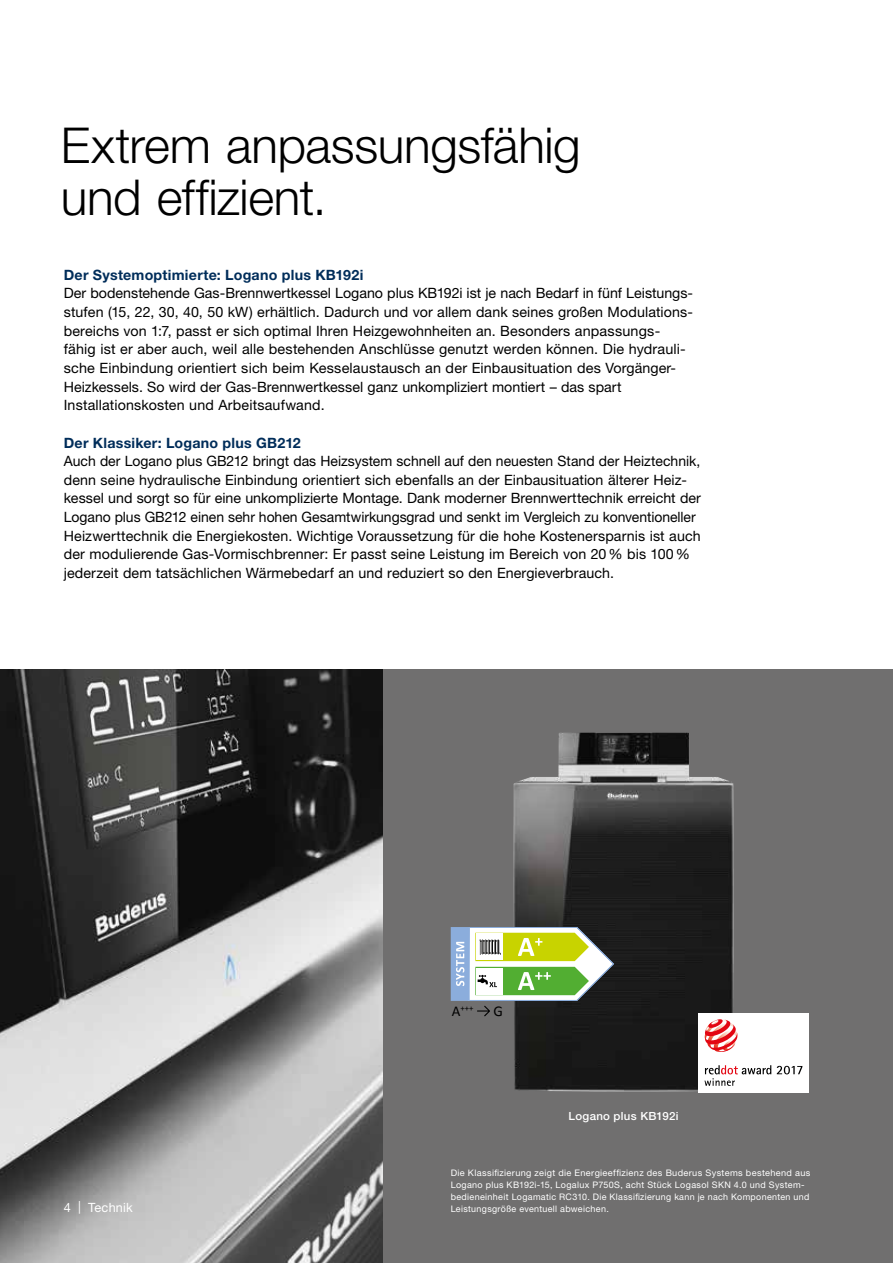
<style>
.page{position:relative;width:893px;height:1263px;background:#fff}
.page>*{position:absolute;margin:0;border:0;box-sizing:border-box;transform-origin:0 0}
.t1{font:300 49.5px/52.5px "Helvetica Neue LT Pro";letter-spacing:-.01em;color:#000}
.t2{font:15px "Calibri";color:#000}
.t3{font:14.25px/18.6px "Helvetica Neue LT Pro";letter-spacing:.005em;color:#000}
.t4{font:700 14.25px "Helvetica Neue LT Pro";letter-spacing:.015em;color:#002d5a}
.t5{font:12.75px "Helvetica Neue LT Pro";letter-spacing:.01em;color:#fff}
.t6{font:500 11.25px "Helvetica Neue LT Pro";letter-spacing:.025em;color:#fff}
.t7{font:9px/12px "Helvetica Neue LT Pro";letter-spacing:.035em;color:#fff}
.t8{font:8.7px "Calibri";color:#000}
.s1{font-size:15px}
</style>
<div class="page">
<div style="left:383px;top:670px;width:510px;height:593px;background:#706f6f"></div>
<img style="left:0;top:670px;width:383px;height:593px">
<img style="left:513px;top:732px;width:221px;height:360px">
<div style="left:698px;top:1013px;width:111px;height:79px;background:#fff"></div>
<svg style="left:777px;top:1066px;width:25px;height:8px"></svg>
<svg style="left:705px;top:1019px;width:32px;height:33px"></svg>
<svg style="left:704px;top:1065px;width:67px;height:21px"></svg>
<svg style="left:451px;top:927px;width:163px;height:89px;background:#97a97d"></svg>
<h1 class="t1" style="left:61px;top:118px;width:521px">Extrem anpassungsfähig und effizient.</h1>
<p class="t4" style="left:64px;top:266px;width:301px">Der Systemoptimierte: Logano plus KB192i</p>
<p class="t3" style="left:64px;top:284px;width:631px">Der bodenstehende Gas-Brennwertkessel Logano plus KB192i ist je nach Bedarf in fünf Leistungs&shy;stufen (15, 22, 30, 40, 50 kW) erhältlich. Dadurch und vor allem dank seines großen Modulations&shy;bereichs von 1:7, passt er sich optimal Ihren Heizgewohnheiten an. Besonders anpassungs&shy;fähig ist er aber auch, weil alle bestehenden Anschlüsse genutzt werden können. Die hydrauli&shy;sche Einbindung orientiert sich beim Kesselaustausch an der Einbausituation des Vorgänger-Heizkessels. So wird der Gas-Brennwertkessel ganz unkompliziert montiert – das spart Installationskosten und Arbeitsaufwand.</p>
<p class="t4" style="left:64px;top:433px;width:238px">Der Klassiker: Logano plus GB212</p>
<p class="t3" style="left:64px;top:451px;width:639px">Auch der Logano plus GB212 bringt das Heizsystem schnell auf den neuesten Stand der Heiztechnik, denn seine hydraulische Einbindung orientiert sich ebenfalls an der Einbausituation älterer Heiz&shy;kessel und sorgt so für eine unkomplizierte Montage. Dank moderner Brennwerttechnik erreicht der Logano plus GB212 einen sehr hohen Gesamtwirkungsgrad und senkt im Vergleich zu konventioneller Heizwerttechnik die Energiekosten. Wichtige Voraussetzung für die hohe Kostenersparnis ist auch der modulierende Gas-Vormischbrenner: Er passt seine Leistung im Bereich von 20% bis 100% jederzeit dem tatsächlichen Wärmebedarf an und reduziert so den Energieverbrauch.</p>
<p class="t5" style="left:64px;top:1199px;width:70px">4 | Technik</p>
<p class="t8" style="left:452px;top:1003px;width:23px"><span class="s1">A</span>+++</p>
<p class="t2" style="left:493px;top:1002px;width:11px">G</p>
<p class="t6" style="left:569px;top:1109px;width:112px">Logano plus KB192i</p>
<p class="t7" style="left:451px;top:1166px;width:361px">Die Klassifizierung zeigt die Energieeffizienz des Buderus Systems bestehend aus Logano plus KB192i-15, Logalux P750S, acht Stück Logasol SKN 4.0 und System&shy;bedieneinheit Logamatic RC310. Die Klassifizierung kann je nach Komponenten und Leistungsgröße eventuell abweichen.</p>
</div>
